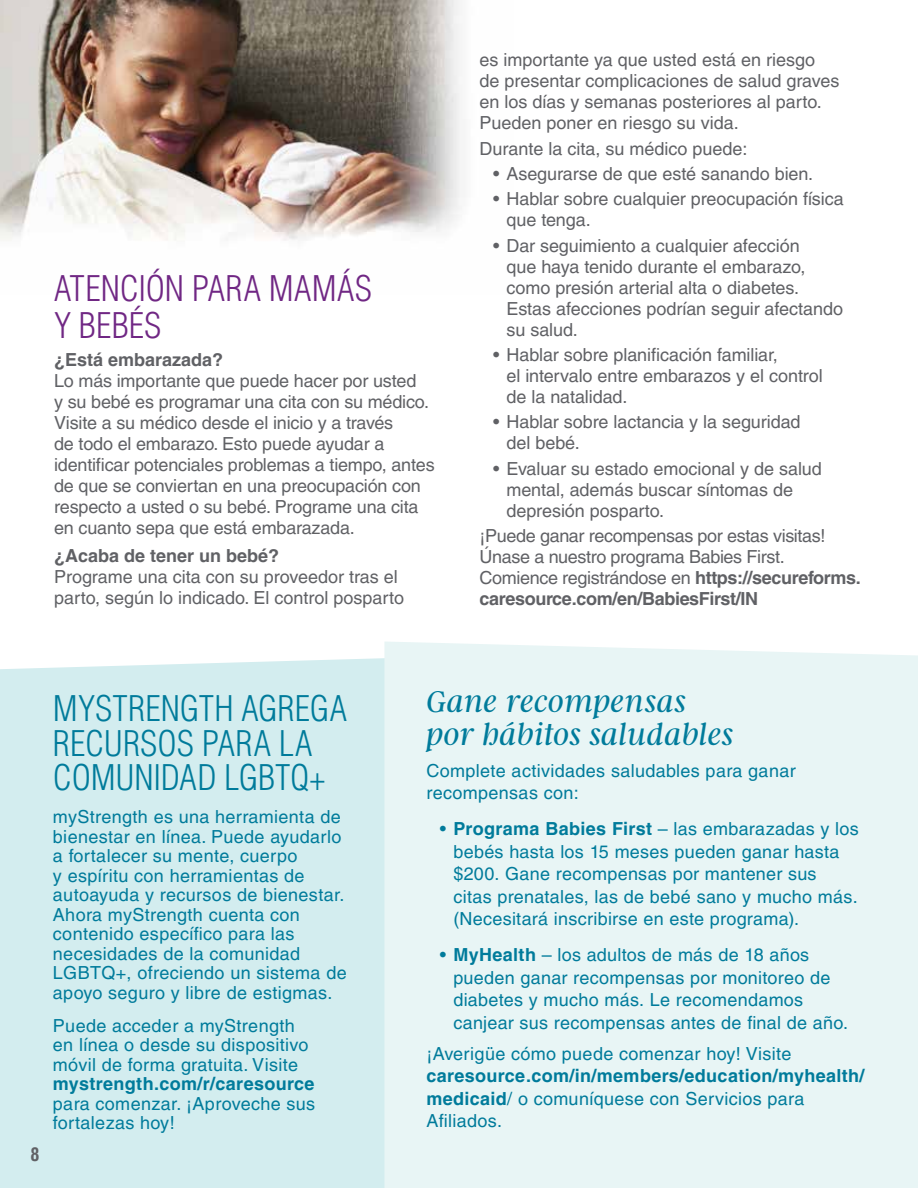
<style>
.page{position:relative;width:918px;height:1188px;background:#fff}
.page>*{position:absolute;margin:0;border:0;box-sizing:border-box;transform-origin:0 0}
.t1{font:300 condensed 34.5px/34.5px "Helvetica LT Pro";letter-spacing:-.005em;color:#007b9b}
.t2{font:300 condensed 34.5px "Helvetica LT Pro";letter-spacing:.005em;color:#702784}
.t3{font:italic 300 33px/33px "Argent CF";letter-spacing:.01em;color:#007b9b}
.t4{font:18px/21px "Helvetica LT Pro";letter-spacing:-.005em;color:#606165}
.t5{font:18px/19.5px "Helvetica LT Pro";letter-spacing:.02em;color:#007b9b}
.t6{font:700 18px "Helvetica LT Pro";color:#606165}
.t7{font:700 condensed 18px "Helvetica LT Pro";color:#606165}
.s1{font-weight:700}
</style>
<div class="page">
<div style="left:0;top:658px;width:384px;height:530px;background:#d3edef"></div>
<div style="left:384px;top:642px;width:534px;height:546px;background:#e8f5f5"></div>
<img style="left:0;top:0;width:460px;height:241px">
<h2 class="t2" style="left:54px;top:266px;width:319px">ATENCIÓN PARA MAMÁS</h2>
<h2 class="t2" style="left:54px;top:304px;width:109px">Y BEBÉS</h2>
<h3 class="t6" style="left:54px;top:349px;width:171px">¿Está embarazada?</h3>
<p class="t4" style="left:54px;top:370px;width:382px">Lo más importante que puede hacer por usted<br>y su bebé es programar una cita con su médico.<br>Visite a su médico desde el inicio y a través<br>de todo el embarazo. Esto puede ayudar a identificar potenciales problemas a tiempo, antes de que se conviertan en una preocupación con respecto a usted o su bebé. Programe una cita en cuanto sepa que está embarazada.</p>
<h3 class="t6" style="left:54px;top:544px;width:227px">¿Acaba de tener un bebé?</h3>
<p class="t4" style="left:54px;top:566px;width:352px">Programe una cita con su proveedor tras el parto, según lo indicado. El control posparto</p>
<p class="t4" style="left:480px;top:49px;width:361px">es importante ya que usted está en riesgo de presentar complicaciones de salud graves en los días y semanas posteriores al parto.<br>Pueden poner en riesgo su vida.</p>
<p class="t4" style="left:480px;top:138px;width:269px">Durante la cita, su médico puede:</p>
<p class="t4" style="left:493px;top:163px;width:322px">• Asegurarse de que esté sanando bien.</p>
<p class="t4" style="left:507px;top:188px;width:339px;text-indent:-14px">• Hablar sobre cualquier preocupación física que tenga.</p>
<p class="t4" style="left:507px;top:235px;width:338px;text-indent:-14px">• Dar seguimiento a cualquier afección<br>que haya tenido durante el embarazo, como presión arterial alta o diabetes.<br>Estas afecciones podrían seguir afectando su salud.</p>
<p class="t4" style="left:507px;top:344px;width:318px;text-indent:-14px">• Hablar sobre planificación familiar,<br>el intervalo entre embarazos y el control de la natalidad.</p>
<p class="t4" style="left:507px;top:411px;width:296px;text-indent:-14px">• Hablar sobre lactancia y la seguridad del bebé.</p>
<p class="t4" style="left:507px;top:458px;width:317px;text-indent:-14px">• Evaluar su estado emocional y de salud mental, además buscar síntomas de depresión posparto.</p>
<p class="t4" style="left:480px;top:525px;width:383px">¡Puede ganar recompensas por estas visitas!<br>Únase a nuestro programa Babies First.<br>Comience registrándose en <span class="s1">https://secureforms. caresource.com/en/BabiesFirst/IN</span></p>
<p class="t7" style="left:30px;top:1143px;width:10px">8</p>
<h2 class="t1" style="left:53px;top:691px;width:296px">MYSTRENGTH AGREGA<br>RECURSOS PARA LA<br>COMUNIDAD LGBTQ+</h2>
<p class="t5" style="left:53px;top:807px;width:295px">myStrength es una herramienta de bienestar en línea. Puede ayudarlo a fortalecer su mente, cuerpo<br>y espíritu con herramientas de autoayuda y recursos de bienestar.<br>Ahora myStrength cuenta con contenido específico para las necesidades de la comunidad<br>LGBTQ+, ofreciendo un sistema de apoyo seguro y libre de estigmas.</p>
<p class="t5" style="left:53px;top:1016px;width:264px">Puede acceder a myStrength en línea o desde su dispositivo móvil de forma gratuita. Visite <span class="s1">mystrength.com/r/caresource </span>para comenzar. ¡Aproveche sus fortalezas hoy!</p>
<h2 class="t3" style="left:426px;top:687px;width:308px">Gane recompensas por hábitos saludables</h2>
<p class="t5" style="left:426px;top:759px;width:371px;line-height:22.5px">Complete actividades saludables para ganar recompensas con:</p>
<p class="t5" style="left:453px;top:818px;width:407px;line-height:22.5px;text-indent:-14px">• <span class="s1">Programa Babies First</span> – las embarazadas y los bebés hasta los 15 meses pueden ganar hasta $200. Gane recompensas por mantener sus citas prenatales, las de bebé sano y mucho más. (Necesitará inscribirse en este programa).</p>
<p class="t5" style="left:453px;top:944px;width:396px;line-height:22.5px;text-indent:-14px">• <span class="s1">MyHealth</span> – los adultos de más de 18 años pueden ganar recompensas por monitoreo de diabetes y mucho más. Le recomendamos canjear sus recompensas antes de final de año.</p>
<p class="t5" style="left:426px;top:1042px;width:440px;line-height:22.5px">¡Averigüe cómo puede comenzar hoy! Visite <span class="s1">caresource.com/in/members/education/myhealth/ medicaid</span>/ o comuníquese con Servicios para Afiliados.</p>
</div>
